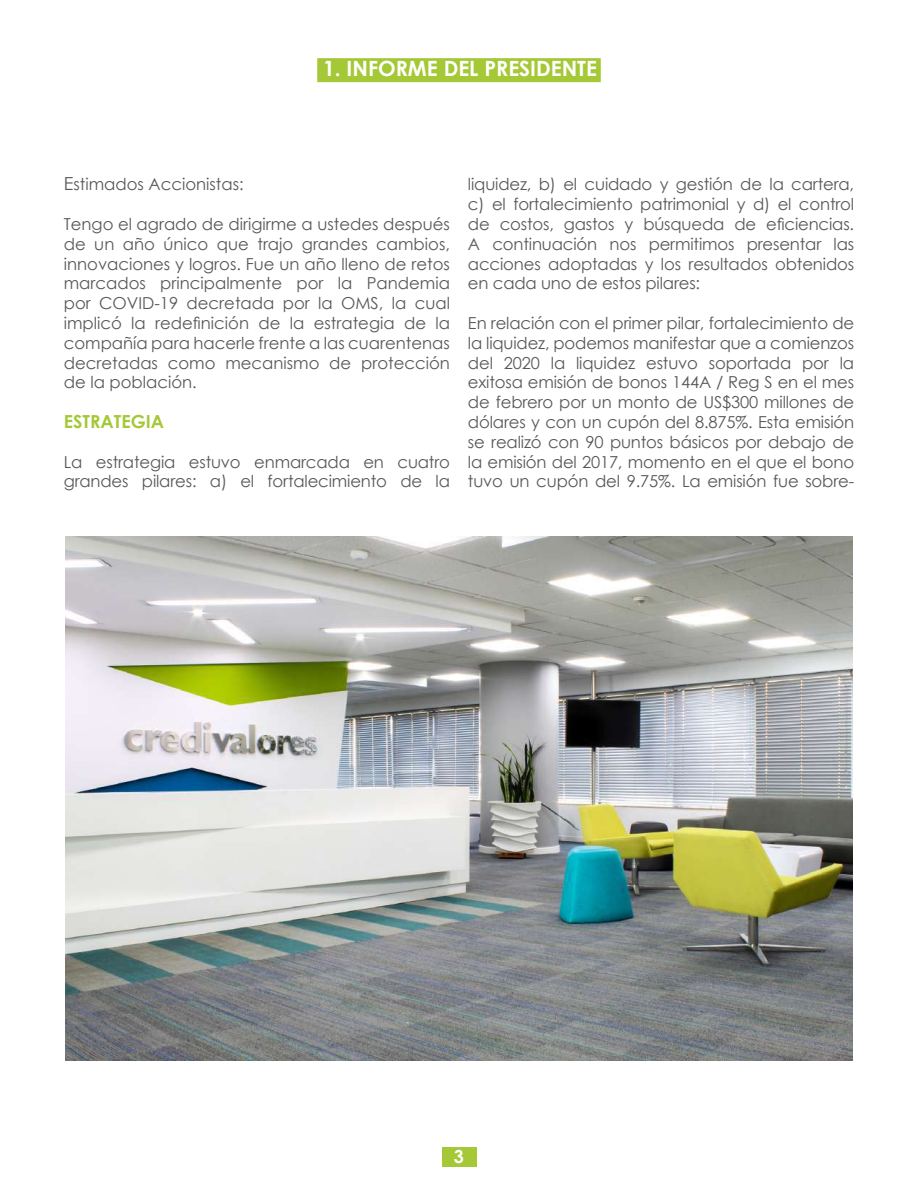
<style>
.page{position:relative;width:918px;height:1188px;background:#fff}
.page>*{position:absolute;margin:0;border:0;box-sizing:border-box;transform-origin:0 0}
.t1{font:700 21px "Century Gothic";color:#fff}
.t2{font:700 18px "Century Gothic";color:#a5c836}
.t3{font:700 18px "Century Gothic";color:#fff}
.t4{font:16.5px/19.8px "Century Gothic";letter-spacing:-.01em;color:#57585a;text-align:justify}
.s1{font-size:18px}
</style>
<div class="page">
<div style="left:442px;top:1148px;width:35px;height:19px;background:#a5c836"></div>
<div style="left:317px;top:58px;width:284px;height:24px;background:#a5c836"></div>
<img style="left:66px;top:536px;width:786px;height:524px">
<p class="t1" style="left:323px;top:53px;width:275px">1. INFORME DEL PRESIDENTE</p>
<p class="t4" style="left:64px;top:174px;width:182px"><span class="s1">E</span>stimados Accionistas:</p>
<p class="t4" style="left:64px;top:214px;width:388px">Tengo el agrado de dirigirme a ustedes después de un año único que trajo grandes cambios, innovaciones y logros. Fue un año lleno de retos marcados principalmente por la Pandemia por COVID-19 decretada por la OMS, la cual implicó la redefinición de la estrategia de la compañía para hacerle frente a las cuarentenas decretadas como mecanismo de protección de la población.</p>
<p class="t2" style="left:64px;top:408px;width:102px">ESTRATEGIA</p>
<p class="t4" style="left:64px;top:451px;width:388px">La estrategia estuvo enmarcada en cuatro grandes pilares: a) el fortalecimiento de la</p>
<p class="t4" style="left:468px;top:174px;width:388px">liquidez, b) el cuidado y gestión de la cartera, c) el fortalecimiento patrimonial y d) el control de costos, gastos y búsqueda de eficiencias.<br>A continuación nos permitimos presentar las acciones adoptadas y los resultados obtenidos en cada uno de estos pilares:</p>
<p class="t4" style="left:468px;top:313px;width:388px">En relación con el primer pilar, fortalecimiento de la liquidez, podemos manifestar que a comienzos del 2020 la liquidez estuvo soportada por la exitosa emisión de bonos 144A / Reg S en el mes de febrero por un monto de US$300 millones de dólares y con un cupón del 8.875%. Esta emisión se realizó con 90 puntos básicos por debajo de la emisión del 2017, momento en el que el bono tuvo un cupón del 9.75%. La emisión fue sobre-</p>
<p class="t3" style="left:454px;top:1142px;width:12px">3</p>
</div>
